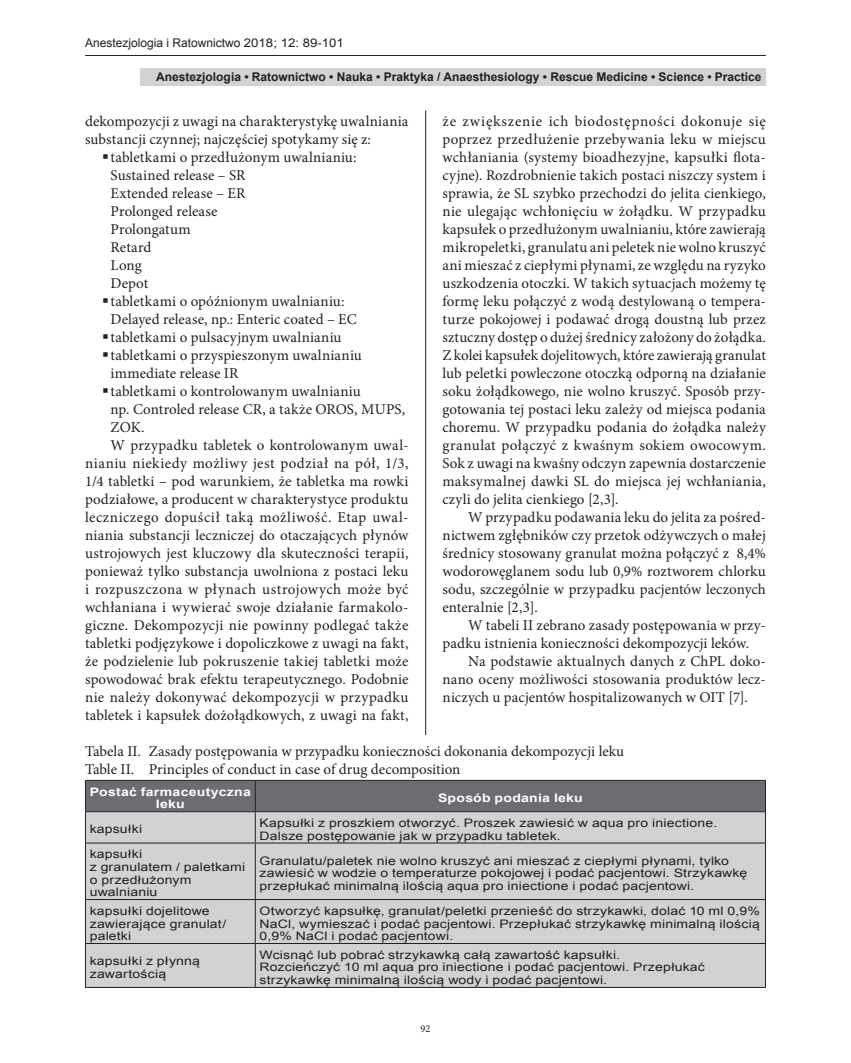
<style>
.page{position:relative;width:851px;height:1063px;background:#fff}
.page>*{position:absolute;margin:0;border:0;box-sizing:border-box;transform-origin:0 0}
.t1{font:15px/18px "Minion Pro";letter-spacing:.01em;color:#231f20}
.t2{font:15px "Minion Pro";letter-spacing:.03em;color:#231f20}
.t3{font:15px "Minion Pro";letter-spacing:.035em;color:#231f20}
.t4{font:700 12px "Arial";color:#231f20}
.t5{font:12px "Arial";color:#231f20}
.t6{font:11.7px/12.6px "Arial";letter-spacing:.015em;color:#231f20;scale:1.2 1}
.t7{font:700 11.7px/12.6px "Arial";letter-spacing:.02em;color:#fff;text-align:center;scale:1.2 1}
.t8{font:10.5px "Minion Pro";color:#231f20}
</style>
<div class="page">
<hr style="left:425px;top:111px;width:1px;height:880px;background:#231f20">
<hr style="left:85px;top:55px;width:680px;height:1px;background:#231f20">
<div style="left:140px;top:68px;width:625px;height:17px;background:#d1d2d4"></div>
<div style="left:85px;top:736px;width:680px;height:255px;background:#fff"></div>
<div style="left:86px;top:781px;width:679px;height:30px;background:#6c6d70"></div>
<div style="left:86px;top:812px;width:679px;height:175px;background:#d1d2d4"></div>
<hr style="left:85px;top:780px;width:170px;height:1px;background:#231f20">
<hr style="left:255px;top:780px;width:510px;height:1px;background:#231f20">
<hr style="left:85px;top:811px;width:170px;height:1px;background:#231f20">
<hr style="left:255px;top:811px;width:510px;height:1px;background:#231f20">
<hr style="left:85px;top:843px;width:170px;height:1px;background:#231f20">
<hr style="left:255px;top:843px;width:510px;height:1px;background:#231f20">
<hr style="left:85px;top:899px;width:170px;height:1px;background:#231f20">
<hr style="left:255px;top:899px;width:510px;height:1px;background:#231f20">
<hr style="left:85px;top:943px;width:170px;height:1px;background:#231f20">
<hr style="left:255px;top:943px;width:510px;height:1px;background:#231f20">
<hr style="left:85px;top:987px;width:170px;height:1px;background:#231f20">
<hr style="left:255px;top:987px;width:510px;height:1px;background:#231f20">
<hr style="left:85px;top:781px;width:1px;height:30px;background:#231f20">
<hr style="left:255px;top:781px;width:1px;height:30px;background:#231f20">
<hr style="left:765px;top:781px;width:1px;height:30px;background:#231f20">
<hr style="left:85px;top:812px;width:1px;height:31px;background:#231f20">
<hr style="left:255px;top:812px;width:1px;height:31px;background:#231f20">
<hr style="left:765px;top:812px;width:1px;height:31px;background:#231f20">
<hr style="left:85px;top:843px;width:1px;height:56px;background:#231f20">
<hr style="left:255px;top:843px;width:1px;height:56px;background:#231f20">
<hr style="left:765px;top:843px;width:1px;height:56px;background:#231f20">
<hr style="left:85px;top:900px;width:1px;height:43px;background:#231f20">
<hr style="left:255px;top:900px;width:1px;height:43px;background:#231f20">
<hr style="left:765px;top:900px;width:1px;height:43px;background:#231f20">
<hr style="left:85px;top:944px;width:1px;height:43px;background:#231f20">
<hr style="left:255px;top:944px;width:1px;height:43px;background:#231f20">
<hr style="left:765px;top:944px;width:1px;height:43px;background:#231f20">
<p class="t5" style="left:85px;top:35px;width:260px">Anestezjologia i Ratownictwo 2018; 12: 89-101</p>
<p class="t4" style="left:156px;top:69px;width:606px">Anestezjologia • Ratownictwo • Nauka • Praktyka / Anaesthesiology • Rescue Medicine • Science • Practice</p>
<p class="t1" style="left:85px;top:112px;width:325px">dekompozycji z uwagi na charakterystykę uwalniania substancji czynnej; najczęściej spotykamy się z:</p>
<p class="t1" style="left:111px;top:148px;width:247px;text-indent:-9px">▪tabletkami o przedłużonym uwalnianiu:<br>Sustained release – SR<br>Extended release – ER<br>Prolonged release<br>Prolongatum<br>Retard<br>Long<br>Depot</p>
<p class="t1" style="left:111px;top:292px;width:248px;text-indent:-9px">▪tabletkami o opóźnionym uwalnianiu:<br>Delayed release, np.: Enteric coated – EC</p>
<p class="t1" style="left:102px;top:328px;width:241px">▪tabletkami o pulsacyjnym uwalnianiu</p>
<p class="t1" style="left:111px;top:346px;width:253px;text-indent:-9px">▪tabletkami o przyspieszonym uwalnianiu immediate release IR</p>
<p class="t1" style="left:102px;top:382px;width:260px">▪tabletkami o kontrolowanym uwalnianiu</p>
<p class="t1" style="left:111px;top:400px;width:296px">np. Controled release CR, a także OROS, MUPS,</p>
<p class="t1" style="left:111px;top:418px;width:36px">ZOK.</p>
<p class="t1" style="left:111px;top:436px;width:299px">W przypadku tabletek o kontrolowanym uwal-</p>
<p class="t2" style="left:85px;top:453px;width:325px">nianiu niekiedy możliwy jest podział na pół, 1/3,</p>
<p class="t1" style="left:85px;top:472px;width:325px">1/4 tabletki – pod warunkiem, że tabletka ma rowki</p>
<p class="t1" style="left:85px;top:490px;width:325px">podziałowe, a producent w charakterystyce produktu</p>
<p class="t3" style="left:85px;top:507px;width:325px">leczniczego dopuścił taką możliwość. Etap uwal-</p>
<p class="t1" style="left:85px;top:526px;width:325px">niania substancji leczniczej do otaczających płynów</p>
<p class="t1" style="left:85px;top:544px;width:325px">ustrojowych jest kluczowy dla skuteczności terapii,</p>
<p class="t1" style="left:85px;top:562px;width:325px">ponieważ tylko substancja uwolniona z postaci leku</p>
<p class="t2" style="left:85px;top:579px;width:325px">i rozpuszczona w płynach ustrojowych może być</p>
<p class="t1" style="left:85px;top:598px;width:325px">wchłaniana i wywierać swoje działanie farmakolo-</p>
<p class="t1" style="left:85px;top:616px;width:325px">giczne. Dekompozycji nie powinny podlegać także</p>
<p class="t1" style="left:85px;top:634px;width:325px">tabletki podjęzykowe i dopoliczkowe z uwagi na fakt,</p>
<p class="t1" style="left:85px;top:652px;width:325px">że podzielenie lub pokruszenie takiej tabletki może</p>
<p class="t1" style="left:85px;top:670px;width:325px">spowodować brak efektu terapeutycznego. Podobnie</p>
<p class="t1" style="left:85px;top:688px;width:325px">nie należy dokonywać dekompozycji w przypadku</p>
<p class="t1" style="left:85px;top:706px;width:325px">tabletek i kapsułek dożołądkowych, z uwagi na fakt,</p>
<p class="t1" style="left:442px;top:112px;width:325px;text-align:justify">że zwiększenie ich biodostępności dokonuje się poprzez przedłużenie przebywania leku w miejscu wchłaniania (systemy bioadhezyjne, kapsułki flota&shy;cyjne). Rozdrobnienie takich postaci niszczy system i sprawia, że SL szybko przechodzi do jelita cienkiego, nie ulegając wchłonięciu w żołądku. W przypadku kapsułek o przedłużonym uwalnianiu, które zawierają mikropeletki, granulatu ani peletek nie wolno kruszyć ani mieszać z ciepłymi płynami, ze względu na ryzyko uszkodzenia otoczki. W takich sytuacjach możemy tę formę leku połączyć z wodą destylowaną o tempera&shy;turze pokojowej i podawać drogą doustną lub przez sztuczny dostęp o dużej średnicy założony do żołądka.<br>Z kolei kapsułek dojelitowych, które zawierają granulat lub peletki powleczone otoczką odporną na działanie soku żołądkowego, nie wolno kruszyć. Sposób przy&shy;gotowania tej postaci leku zależy od miejsca podania choremu. W przypadku podania do żołądka należy granulat połączyć z kwaśnym sokiem owocowym.<br>Sok z uwagi na kwaśny odczyn zapewnia dostarczenie maksymalnej dawki SL do miejsca jej wchłaniania, czyli do jelita cienkiego [2,3].</p>
<p class="t1" style="left:442px;top:508px;width:325px;text-align:justify;text-indent:26px">W przypadku podawania leku do jelita za pośred&shy;nictwem zgłębników czy przetok odżywczych o małej średnicy stosowany granulat można połączyć z 8,4% wodorowęglanem sodu lub 0,9% roztworem chlorku sodu, szczególnie w przypadku pacjentów leczonych enteralnie [2,3].</p>
<p class="t1" style="left:442px;top:616px;width:325px;text-indent:26px">W tabeli II zebrano zasady postępowania w przy&shy;padku istnienia konieczności dekompozycji leków.</p>
<p class="t1" style="left:442px;top:652px;width:325px;text-align:justify;text-indent:26px">Na podstawie aktualnych danych z ChPL doko&shy;nano oceny możliwości stosowania produktów lecz&shy;niczych u pacjentów hospitalizowanych w OIT [7].</p>
<p class="t1" style="left:85px;top:742px;width:540px">Tabela II. Zasady postępowania w przypadku konieczności dokonania dekompozycji leku<br>Table II. Principles of conduct in case of drug decomposition</p>
<p class="t7" style="left:90px;top:786px;width:136px">Postać farmaceutyczna leku</p>
<p class="t7" style="left:438px;top:792px;width:122px">Sposób podania leku</p>
<p class="t6" style="left:90px;top:823px;width:45px">kapsułki</p>
<p class="t6" style="left:259px;top:817px;width:383px">Kapsułki z proszkiem otworzyć. Proszek zawiesić w aqua pro iniectione.<br>Dalsze postępowanie jak w przypadku tabletek.</p>
<p class="t6" style="left:90px;top:848px;width:131px">kapsułki<br>z granulatem / paletkami o przedłużonym uwalnianiu</p>
<p class="t6" style="left:259px;top:854px;width:408px">Granulatu/paletek nie wolno kruszyć ani mieszać z ciepłymi płynami, tylko zawiesić w wodzie o temperaturze pokojowej i podać pacjentowi. Strzykawkę przepłukać minimalną ilością aqua pro iniectione i podać pacjentowi.</p>
<p class="t6" style="left:90px;top:905px;width:115px">kapsułki dojelitowe zawierające granulat/ paletki</p>
<p class="t6" style="left:259px;top:905px;width:418px;text-align:justify">Otworzyć kapsułkę, granulat/peletki przenieść do strzykawki, dolać 10 ml 0,9% NaCl, wymieszać i podać pacjentowi. Przepłukać strzykawkę minimalną ilością 0,9% NaCl i podać pacjentowi.</p>
<p class="t6" style="left:90px;top:955px;width:93px">kapsułki z płynną zawartością</p>
<p class="t6" style="left:259px;top:949px;width:372px">Wcisnąć lub pobrać strzykawką całą zawartość kapsułki.<br>Rozcieńczyć 10 ml aqua pro iniectione i podać pacjentowi. Przepłukać strzykawkę minimalną ilością wody i podać pacjentowi.</p>
<p class="t8" style="left:420px;top:1022px;width:12px">92</p>
</div>
